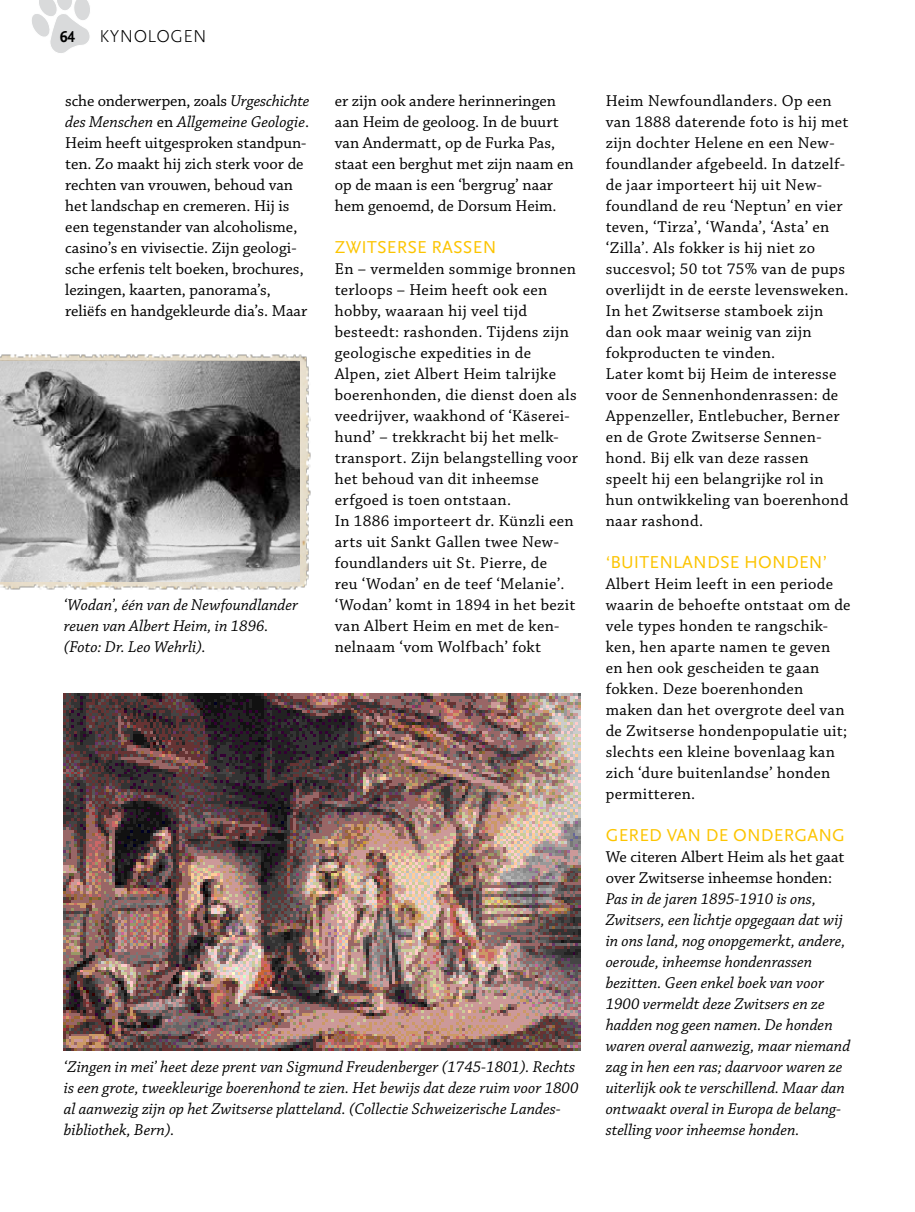
<style>
.page{position:relative;width:915px;height:1212px;background:#fff}
.page>*{position:absolute;margin:0;border:0;box-sizing:border-box;transform-origin:0 0}
.t1{font:18px "Scala Sans Pro";letter-spacing:.01em;color:#fcc400}
.t2{font:300 18px "Scala Sans Pro";letter-spacing:.02em;color:#000}
.t3{font:16.5px/21px "Chaparral Pro";letter-spacing:.02em;color:#000}
.t4{font:italic 16.5px/21px "Chaparral Pro";color:#000}
.t5{font:16.5px/21px "Chaparral Pro";color:#000}
.t6{font:700 16.5px "Scala Sans Pro";color:#000;scale:.95 1}
.s1{font-style:italic}
</style>
<div class="page">
<svg style="left:32px;top:0;width:58px;height:53px"></svg>
<img style="left:64px;top:694px;width:516px;height:357px">
<img style="left:0;top:354px;width:311px;height:236px">
<img style="left:0;top:361px;width:299px;height:221px">
<p class="t6" style="left:60px;top:27px;width:17px">64</p>
<p class="t2" style="left:99px;top:26px;width:108px">KYNOLOGEN</p>
<p class="t5" style="left:65px;top:90px;width:245px">sche onderwerpen, zoals <span class="s1">Urgeschichte des Menschen</span> en <span class="s1">Allgemeine Geologie</span>.<br>Heim heeft uitgesproken standpun&shy;ten. Zo maakt hij zich sterk voor de rechten van vrouwen, behoud van het landschap en cremeren. Hij is een tegenstander van alcoholisme, casino’s en vivisectie. Zijn geologi&shy;sche erfenis telt boeken, brochures, lezingen, kaarten, panorama’s, reliëfs en handgekleurde dia’s. Maar</p>
<p class="t4" style="left:64px;top:594px;width:236px">‘Wodan’, één van de Newfoundlander reuen van Albert Heim, in 1896. (Foto: Dr. Leo Wehrli).</p>
<p class="t5" style="left:334px;top:90px;width:240px">er zijn ook andere herinneringen aan Heim de geoloog. In de buurt van Andermatt, op de Furka Pas, staat een berghut met zijn naam en op de maan is een ‘bergrug’ naar hem genoemd, de Dorsum Heim.</p>
<p class="t1" style="left:335px;top:236px;width:163px">ZWITSERSE RASSEN</p>
<p class="t3" style="left:334px;top:258px;width:245px">En – vermelden sommige bronnen terloops – Heim heeft ook een hobby, waaraan hij veel tijd besteedt: rashonden. Tijdens zijn geologische expedities in de<br>Alpen, ziet Albert Heim talrijke boerenhonden, die dienst doen als veedrijver, waakhond of ‘Käserei&shy;hund’ – trekkracht bij het melk&shy;transport. Zijn belangstelling voor het behoud van dit inheemse erfgoed is toen ontstaan.<br>In 1886 importeert dr. Künzli een arts uit Sankt Gallen twee New&shy;foundlanders uit St. Pierre, de<br>reu ‘Wodan’ en de teef ‘Melanie’. ‘Wodan’ komt in 1894 in het bezit van Albert Heim en met de ken&shy;nelnaam ‘vom Wolfbach’ fokt</p>
<p class="t4" style="left:64px;top:1056px;width:516px">‘Zingen in mei’ heet deze prent van Sigmund Freudenberger (1745-1801). Rechts is een grote, tweekleurige boerenhond te zien. Het bewijs dat deze ruim voor 1800 al aanwezig zijn op het Zwitserse platteland. (Collectie Schweizerische Landes&shy;bibliothek, Bern).</p>
<p class="t3" style="left:605px;top:91px;width:244px">Heim Newfoundlanders. Op een van 1888 daterende foto is hij met zijn dochter Helene en een New&shy;foundlander afgebeeld. In datzelf&shy;de jaar importeert hij uit New&shy;foundland de reu ‘Neptun’ en vier teven, ‘Tirza’, ‘Wanda’, ‘Asta’ en ‘Zilla’. Als fokker is hij niet zo succesvol; 50 tot 75% van de pups overlijdt in de eerste levensweken.<br>In het Zwitserse stamboek zijn dan ook maar weinig van zijn fokproducten te vinden.<br>Later komt bij Heim de interesse voor de Sennenhondenrassen: de<br>Appenzeller, Entlebucher, Berner en de Grote Zwitserse Sennen&shy;hond. Bij elk van deze rassen speelt hij een belangrijke rol in hun ontwikkeling van boerenhond naar rashond.</p>
<p class="t1" style="left:605px;top:551px;width:223px">‘BUITENLANDSE HONDEN’</p>
<p class="t3" style="left:605px;top:573px;width:246px">Albert Heim leeft in een periode waarin de behoefte ontstaat om de vele types honden te rangschik&shy;ken, hen aparte namen te geven en hen ook gescheiden te gaan fokken. Deze boerenhonden maken dan het overgrote deel van de Zwitserse hondenpopulatie uit; slechts een kleine bovenlaag kan zich ‘dure buitenlandse’ honden permitteren.</p>
<p class="t1" style="left:605px;top:824px;width:240px">GERED VAN DE ONDERGANG</p>
<p class="t5" style="left:605px;top:846px;width:240px">We citeren Albert Heim als het gaat over Zwitserse inheemse honden:</p>
<p class="t4" style="left:605px;top:888px;width:246px">Pas in de jaren 1895-1910 is ons, Zwitsers, een lichtje opgegaan dat wij in ons land, nog onopgemerkt, andere, oeroude, inheemse hondenrassen bezitten. Geen enkel boek van voor 1900 vermeldt deze Zwitsers en ze hadden nog geen namen. De honden waren overal aanwezig, maar niemand zag in hen een ras; daarvoor waren ze uiterlijk ook te verschillend. Maar dan ontwaakt overal in Europa de belang&shy;stelling voor inheemse honden.</p>
</div>
